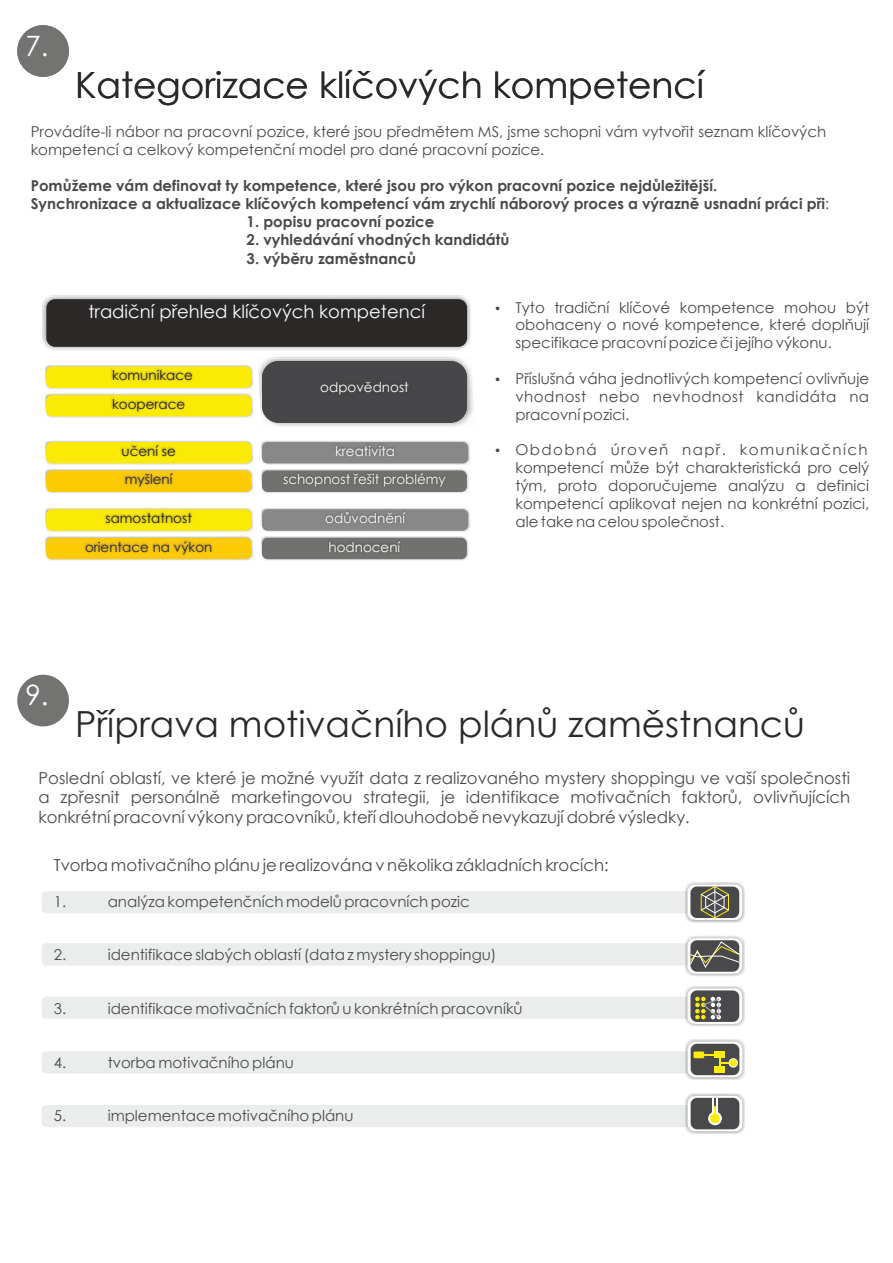
<style>
.page{position:relative;width:893px;height:1263px;background:#fff}
.page>*{position:absolute;margin:0;border:0;box-sizing:border-box;transform-origin:0 0}
.t1{font:36px "Century Gothic";color:#2b2828}
.t2{font:28.05px "Century Gothic";color:#fff}
.t3{font:18px "Century Gothic";color:#fff}
.t4{font:16.5px/19.6px "Century Gothic";color:#49494b;text-align:justify}
.t5{font:15px/17.9px "Century Gothic";color:#49494b;text-align:justify}
.t6{font:700 15px/18.1px "Century Gothic";color:#49494b}
.t7{font:13.5px/28.5px "Century Gothic";color:#fff;text-align:center}
.t8{font:13.5px/28.5px "Century Gothic";color:#231f20}
.t9{font:13.5px "Century Gothic";color:#2b2828}
.s1{font-weight:400}
</style>
<div class="page">
<div style="left:42px;top:1105px;width:671px;height:22px;background:#ebeded;border-radius:5px"></div>
<div style="left:42px;top:1051px;width:671px;height:23px;background:#ebeded;border-radius:5px"></div>
<div style="left:42px;top:996px;width:671px;height:23px;background:#ebeded;border-radius:5px"></div>
<div style="left:42px;top:943px;width:671px;height:23px;background:#ebeded;border-radius:5px"></div>
<div style="left:42px;top:891px;width:671px;height:22px;background:#ebeded;border-radius:5px"></div>
<div style="left:17px;top:25px;width:52px;height:52px;background:#737371;border-radius:50%"></div>
<img style="left:259px;top:359px;width:214px;height:66px">
<div style="left:262px;top:361px;width:205px;height:62px;background:#474749"></div>
<img style="left:43px;top:296px;width:428px;height:54px">
<div style="left:46px;top:299px;width:421px;height:48px;background:#2b2828;border-radius:9px"></div>
<div style="left:17px;top:675px;width:52px;height:51px;background:#737371;border-radius:50%"></div>
<img style="left:685px;top:882px;width:60px;height:41px">
<img style="left:685px;top:891px;width:2px;height:22px">
<svg style="left:687px;top:885px;width:55px;height:35px"></svg>
<div style="left:690px;top:887px;width:49px;height:31px;background:#49494b;border-radius:6px"></div>
<svg style="left:700px;top:886px;width:29px;height:33px"></svg>
<hr style="left:714px;top:887px;width:1px;height:31px;background:#fff">
<img style="left:685px;top:937px;width:60px;height:39px">
<img style="left:685px;top:943px;width:2px;height:23px">
<div style="left:687px;top:938px;width:55px;height:36px;background:#fff;border-radius:7px"></div>
<div style="left:690px;top:940px;width:49px;height:32px;background:#49494b;border-radius:6px"></div>
<svg style="left:690px;top:941px;width:50px;height:28px"></svg>
<img style="left:685px;top:987px;width:60px;height:39px">
<img style="left:685px;top:996px;width:2px;height:23px">
<div style="left:687px;top:988px;width:55px;height:36px;background:#fff;border-radius:7px"></div>
<div style="left:690px;top:990px;width:49px;height:32px;background:#49494b;border-radius:6px"></div>
<img style="left:685px;top:1040px;width:60px;height:40px">
<img style="left:685px;top:1051px;width:3px;height:23px">
<svg style="left:687px;top:1042px;width:55px;height:35px"></svg>
<div style="left:690px;top:1044px;width:49px;height:31px;background:#49494b;border-radius:6px"></div>
<svg style="left:695px;top:997px;width:26px;height:22px"></svg>
<div style="left:693px;top:1052px;width:11px;height:6px;background:#fdec05"></div>
<div style="left:714px;top:1052px;width:11px;height:6px;background:#fdec05"></div>
<div style="left:714px;top:1066px;width:11px;height:7px;background:#fdec05"></div>
<svg style="left:704px;top:1054px;width:26px;height:12px"></svg>
<div style="left:729px;top:1059px;width:8px;height:8px;background:#fdec05;border-radius:50%"></div>
<div style="left:729px;top:1058px;width:9px;height:10px;border:1px solid #fff;border-radius:50%"></div>
<img style="left:685px;top:1094px;width:60px;height:40px">
<img style="left:685px;top:1105px;width:3px;height:22px">
<svg style="left:687px;top:1096px;width:55px;height:35px"></svg>
<div style="left:690px;top:1098px;width:49px;height:31px;background:#49494b;border-radius:6px"></div>
<div style="left:709px;top:1112px;width:12px;height:13px;background:#f8f8f8;border-radius:50%"></div>
<div style="left:708px;top:1112px;width:14px;height:13px;border:1px solid #fff;border-radius:50%"></div>
<div style="left:710px;top:1113px;width:10px;height:11px;background:#fdec05;border-radius:50%"></div>
<div style="left:709px;top:1113px;width:12px;height:11px;border:1px solid #fff;border-radius:50%"></div>
<svg style="left:712px;top:1098px;width:6px;height:17px"></svg>
<img style="left:47px;top:367px;width:206px;height:22px">
<img style="left:46px;top:367px;width:205px;height:21px">
<img style="left:45px;top:366px;width:207px;height:1px">
<svg style="left:45px;top:366px;width:1px;height:19px"></svg>
<img style="left:45px;top:395px;width:208px;height:22px">
<img style="left:46px;top:395px;width:205px;height:21px">
<img style="left:45px;top:442px;width:208px;height:22px">
<img style="left:46px;top:442px;width:205px;height:21px">
<img style="left:45px;top:471px;width:208px;height:22px">
<img style="left:46px;top:471px;width:205px;height:21px">
<img style="left:45px;top:470px;width:207px;height:1px">
<img style="left:49px;top:510px;width:204px;height:22px">
<img style="left:46px;top:510px;width:205px;height:21px">
<img style="left:45px;top:509px;width:207px;height:1px">
<svg style="left:45px;top:509px;width:1px;height:28px"></svg>
<img style="left:45px;top:538px;width:208px;height:22px">
<img style="left:46px;top:538px;width:205px;height:21px">
<img style="left:45px;top:537px;width:207px;height:1px">
<img style="left:261px;top:442px;width:209px;height:22px">
<img style="left:262px;top:442px;width:206px;height:21px">
<img style="left:261px;top:471px;width:208px;height:22px">
<img style="left:262px;top:471px;width:205px;height:21px">
<img style="left:261px;top:470px;width:206px;height:1px">
<img style="left:261px;top:510px;width:209px;height:22px">
<img style="left:262px;top:510px;width:206px;height:21px">
<img style="left:261px;top:509px;width:208px;height:1px">
<img style="left:261px;top:537px;width:208px;height:23px">
<img style="left:262px;top:538px;width:205px;height:21px">
<img style="left:261px;top:537px;width:206px;height:1px">
<h2 class="t2" style="left:25px;top:30px;width:32px">7.3.</h2>
<h1 class="t1" style="left:75px;top:62px;width:630px">Kategorizace klíčových kompetencí</h1>
<p class="t5" style="left:31px;top:122px;width:797px">Provádíte-li nábor na pracovní pozice, které jsou předmětem MS, jsme schopni vám vytvořit seznam klíčových kompetencí a celkový kompetenční model pro dané pracovní pozice.</p>
<p class="t6" style="left:31px;top:176px;width:800px">Pomůžeme vám definovat ty kompetence, které jsou pro výkon pracovní pozice nejdůležitější.<br>Synchronizace a aktualizace klíčových kompetencí vám zrychlí náborový proces a výrazně usnadní práci při<span class="s1">:</span></p>
<p class="t6" style="left:247px;top:212px;width:189px">1. popisu pracovní pozice</p>
<p class="t6" style="left:247px;top:230px;width:264px">2. vyhledávání vhodných kandidátů</p>
<p class="t6" style="left:247px;top:249px;width:171px">3. výběru zaměstnanců</p>
<p class="t3" style="left:88px;top:300px;width:338px">tradiční přehled klíčových kompetencí</p>
<p class="t5" style="left:515px;top:298px;width:355px">Tyto tradiční klíčové kompetence mohou být obohaceny o nové kompetence, které doplňují specifikace pracovní pozice či jejího výkonu.</p>
<p class="t5" style="left:515px;top:369px;width:355px">Příslušná váha jednotlivých kompetencí ovlivňuje vhodnost nebo nevhodnost kandidáta na pracovní pozici.</p>
<p class="t5" style="left:515px;top:441px;width:355px">Obdobná úroveň např. komunikačních kompetencí může být charakteristická pro celý tým, proto doporučujeme analýzu a definici kompetencí aplikovat nejen na konkrétní pozici, ale take na celou společnost.</p>
<p class="t8" style="left:112px;top:361px;width:82px">komunikace kooperace</p>
<p class="t8" style="left:122px;top:436px;width:56px">učení se</p>
<p class="t9" style="left:125px;top:471px;width:49px">myšlení</p>
<p class="t8" style="left:105px;top:504px;width:88px">samostatnost</p>
<p class="t9" style="left:85px;top:538px;width:129px">orientace na výkon</p>
<p class="t7" style="left:320px;top:372px;width:90px">odpovědnost</p>
<p class="t7" style="left:283px;top:436px;width:164px">kreativita<br>schopnost řešit problémy</p>
<p class="t7" style="left:325px;top:504px;width:81px;text-align:left">odůvodnění hodnocení</p>
<h2 class="t2" style="left:25px;top:677px;width:24px">9.</h2>
<h2 class="t2" style="left:33px;top:682px;width:24px">3.</h2>
<h1 class="t1" style="left:75px;top:700px;width:731px">Příprava motivačního plánů zaměstnanců</h1>
<p class="t4" style="left:38px;top:767px;width:813px">Poslední oblastí, ve které je možné využít data z realizovaného mystery shoppingu ve vaší společnosti a zpřesnit personálně marketingovou strategii, je identifikace motivačních faktorů, ovlivňujících konkrétní pracovní výkony pracovníků, kteří dlouhodobě nevykazují dobré výsledky.</p>
<p class="t4" style="left:54px;top:854px;width:556px">Tvorba motivačního plánu je realizována v několika základních krocích:</p>
<p class="t5" style="left:54px;top:892px;width:14px">1.</p>
<p class="t5" style="left:108px;top:892px;width:364px">analýza kompetenčních modelů pracovních pozic</p>
<p class="t5" style="left:54px;top:946px;width:14px">2.</p>
<p class="t5" style="left:108px;top:946px;width:390px">identifikace slabých oblastí (data z mystery shoppingu)</p>
<p class="t5" style="left:54px;top:999px;width:14px">3.</p>
<p class="t5" style="left:108px;top:999px;width:416px">identifikace motivačních faktorů u konkrétních pracovníků</p>
<p class="t5" style="left:54px;top:1053px;width:14px">4.</p>
<p class="t5" style="left:108px;top:1053px;width:188px">tvorba motivačního plánu</p>
<p class="t5" style="left:54px;top:1106px;width:14px">5.</p>
<p class="t5" style="left:108px;top:1106px;width:247px">implementace motivačního plánu</p>
</div>
